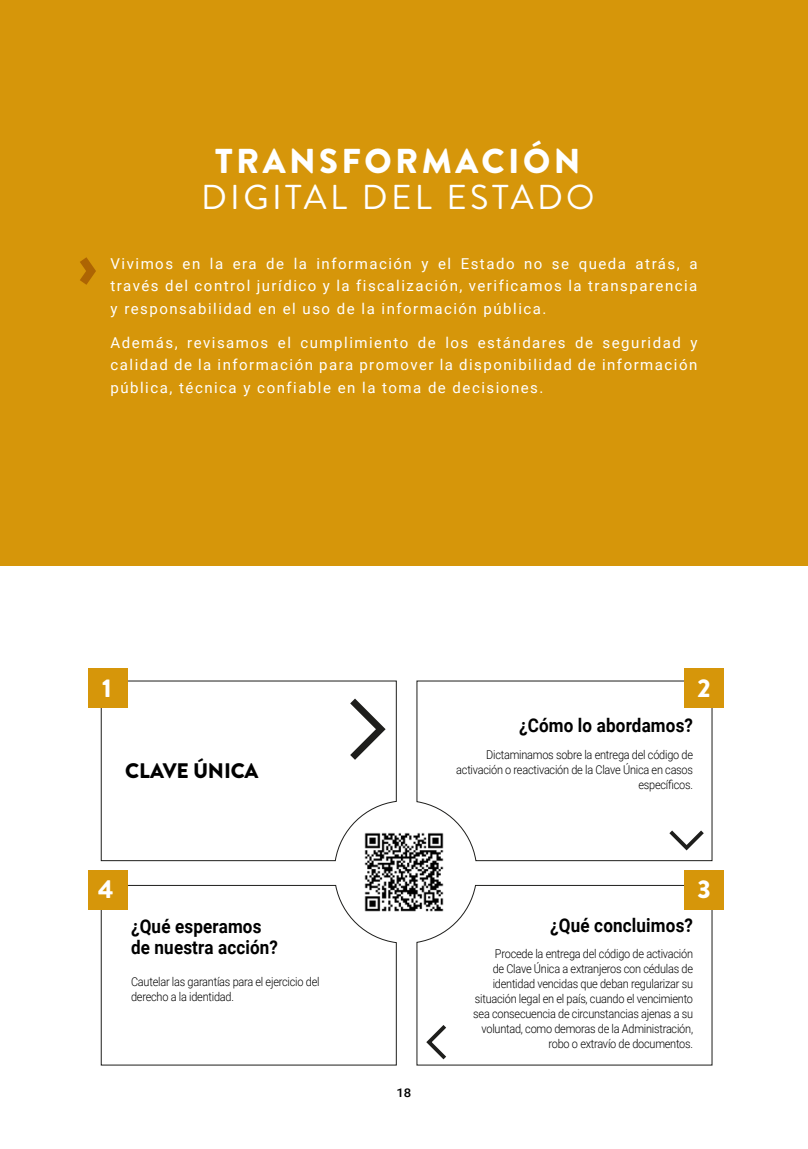
<style>
.page{position:relative;width:808px;height:1149px;background:#fff}
.page>*{position:absolute;margin:0;border:0;box-sizing:border-box;transform-origin:0 0}
.t1{font:34.5px "Brandon Grotesque";letter-spacing:.1em;color:#fff}
.t2{font:900 34.5px "Brandon Grotesque";letter-spacing:.1em;color:#fff}
.t3{font:900 25.65px "Brandon Grotesque";color:#fff}
.t4{font:900 21px "Brandon Grotesque";letter-spacing:-.01em;color:#000}
.t5{font:700 18.9px "Roboto";letter-spacing:.01em;color:#000;scale:.9 1}
.t6{font:15px/22.5px "Roboto";letter-spacing:.1em;color:#fff;text-align:justify}
.t7{font:300 12.15px/14.9px "Roboto";letter-spacing:-.02em;color:#000;text-align:right;scale:.9 1}
.t8{font:500 12px "Roboto";color:#000;scale:1.1 1}
</style>
<div class="page">
<div style="left:0;top:0;width:808px;height:566px;background:#d6960a"></div>
<svg style="left:80px;top:257px;width:16px;height:28px"></svg>
<svg style="left:101px;top:680px;width:611px;height:385px"></svg>
<div style="left:88px;top:668px;width:40px;height:39px;background:#d6960a"></div>
<div style="left:685px;top:668px;width:39px;height:39px;background:#d6960a"></div>
<div style="left:88px;top:870px;width:40px;height:39px;background:#d6960a"></div>
<div style="left:685px;top:870px;width:39px;height:39px;background:#d6960a"></div>
<img style="left:362px;top:829px;width:85px;height:84px">
<h1 class="t2" style="left:215px;top:137px;width:367px">TRANSFORMACIÓN</h1>
<h1 class="t1" style="left:201px;top:173px;width:395px">DIGITAL DEL ESTADO</h1>
<p class="t6" style="left:111px;top:251px;width:588px">Vivimos en la era de la información y el Estado no se queda atrás, a través del control jurídico y la fiscalización, verificamos la transparencia y responsabilidad en el uso de la información pública.</p>
<p class="t6" style="left:111px;top:331px;width:588px">Además, revisamos el cumplimiento de los estándares de seguridad y calidad de la información para promover la disponibilidad de información pública, técnica y confiable en la toma de decisiones.</p>
<h2 class="t3" style="left:102px;top:670px;width:11px">1</h2>
<h3 class="t4" style="left:125px;top:756px;width:135px">CLAVE ÚNICA</h3>
<h2 class="t3" style="left:697px;top:670px;width:15px">2</h2>
<h3 class="t5" style="left:519px;top:711px;width:195px">¿Cómo lo abordamos?</h3>
<p class="t7" style="left:456px;top:746px;width:265px">Dictaminamos sobre la entrega del código de activación o reactivación de la Clave Única en casos específicos.</p>
<h2 class="t3" style="left:98px;top:870px;width:17px">4</h2>
<h2 class="t3" style="left:697px;top:870px;width:15px">3</h2>
<h3 class="t5" style="left:131px;top:912px;width:146px">¿Qué esperamos</h3>
<h3 class="t5" style="left:550px;top:911px;width:160px">¿Qué concluimos?</h3>
<h3 class="t5" style="left:131px;top:933px;width:165px">de nuestra acción?</h3>
<p class="t7" style="left:473px;top:945px;width:246px">Procede la entrega del código de activación<br>de Clave Única a extranjeros con cédulas de identidad vencidas que deban regularizar su situación legal en el país, cuando el vencimiento sea consecuencia de circunstancias ajenas a su voluntad, como demoras de la Administración, robo o extravío de documentos.</p>
<p class="t7" style="left:131px;top:973px;width:211px;text-align:left">Cautelar las garantías para el ejercicio del derecho a la identidad.</p>
<p class="t8" style="left:396px;top:1083px;width:15px">18</p>
</div>
